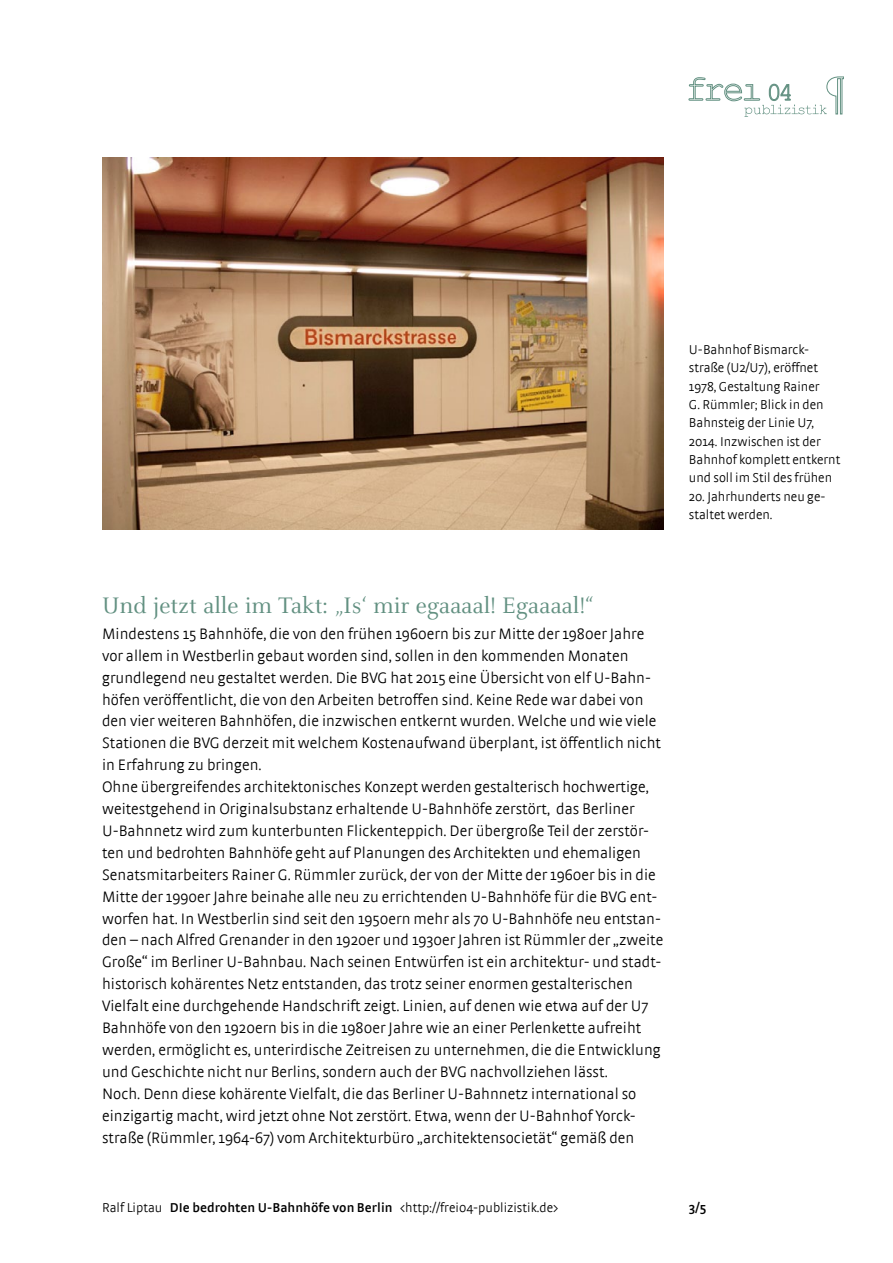
<style>
.page{position:relative;width:893px;height:1263px;background:#fff}
.page>*{position:absolute;margin:0;border:0;box-sizing:border-box;transform-origin:0 0}
.t1{font:24.75px "Celeste";color:#629081}
.t2{font:300 15.9px/21.9px "Strada";letter-spacing:.005em;color:#000}
.t3{font:300 13.5px/18.3px "Strada";color:#000}
.t4{font:600 13.5px "Strada";color:#000}
.s1{font-weight:600}
</style>
<div class="page">
<svg style="left:689px;top:77px;width:155px;height:40px"></svg>
<img style="left:102px;top:157px;width:561px;height:372px">
<p class="t3" style="left:689px;top:340px;width:153px">U-Bahnhof Bismarck&shy;straße (U2/U7), eröffnet<br>1978, Gestaltung Rainer<br>G. Rümmler; Blick in den<br>Bahnsteig der Linie U7,<br>2014. Inzwischen ist der<br>Bahnhof komplett entkernt und soll im Stil des frühen</p>
<p class="t3" style="left:689px;top:487px;width:138px">20. Jahrhunderts neu ge&shy;staltet werden.</p>
<h1 class="t1" style="left:102px;top:593px;width:493px">Und jetzt alle im Takt: „Is‘ mir egaaaal! Egaaaal!“</h1>
<p class="t2" style="left:102px;top:622px;width:563px">Mindestens 15 Bahnhöfe, die von den frühen 1960ern bis zur Mitte der 1980er Jahre vor allem in Westberlin gebaut worden sind, sollen in den kommenden Monaten grundlegend neu gestaltet werden. Die BVG hat 2015 eine Übersicht von elf U-Bahn&shy;höfen veröffentlicht, die von den Arbeiten betroffen sind. Keine Rede war dabei von den vier weiteren Bahnhöfen, die inzwischen entkernt wurden. Welche und wie viele Stationen die BVG derzeit mit welchem Kostenaufwand überplant, ist öffentlich nicht in Erfahrung zu bringen.<br>Ohne übergreifendes architektonisches Konzept werden gestalterisch hochwertige, weitestgehend in Originalsubstanz erhaltende U-Bahnhöfe zerstört, das Berliner U-Bahnnetz wird zum kunterbunten Flickenteppich. Der übergroße Teil der zerstör&shy;ten und bedrohten Bahnhöfe geht auf Planungen des Architekten und ehemaligen Senatsmitarbeiters Rainer G. Rümmler zurück, der von der Mitte der 1960er bis in die Mitte der 1990er Jahre beinahe alle neu zu errichtenden U-Bahnhöfe für die BVG ent&shy;worfen hat. In Westberlin sind seit den 1950ern mehr als 70 U-Bahnhöfe neu entstan&shy;den – nach Alfred Grenander in den 1920er und 1930er Jahren ist Rümmler der „zweite Große“ im Berliner U-Bahnbau. Nach seinen Entwürfen ist ein architektur- und stadt&shy;historisch kohärentes Netz entstanden, das trotz seiner enormen gestalterischen Vielfalt eine durchgehende Handschrift zeigt. Linien, auf denen wie etwa auf der U7<br>Bahnhöfe von den 1920ern bis in die 1980er Jahre wie an einer Perlenkette aufreiht werden, ermöglicht es, unterirdische Zeitreisen zu unternehmen, die die Entwicklung und Geschichte nicht nur Berlins, sondern auch der BVG nachvollziehen lässt.<br>Noch. Denn diese kohärente Vielfalt, die das Berliner U-Bahnnetz international so einzigartig macht, wird jetzt ohne Not zerstört. Etwa, wenn der U-Bahnhof Yorck&shy;straße (Rümmler, 1964-67) vom Architekturbüro „architektensocietät“ gemäß den</p>
<p class="t3" style="left:102px;top:1198px;width:458px">Ralf Liptau <span class="s1">DIe bedrohten U-Bahnhöfe von Berlin</span> &lt;http://frei04-publizistik.de&gt;</p>
<p class="t4" style="left:689px;top:1199px;width:19px">3/5</p>
</div>
